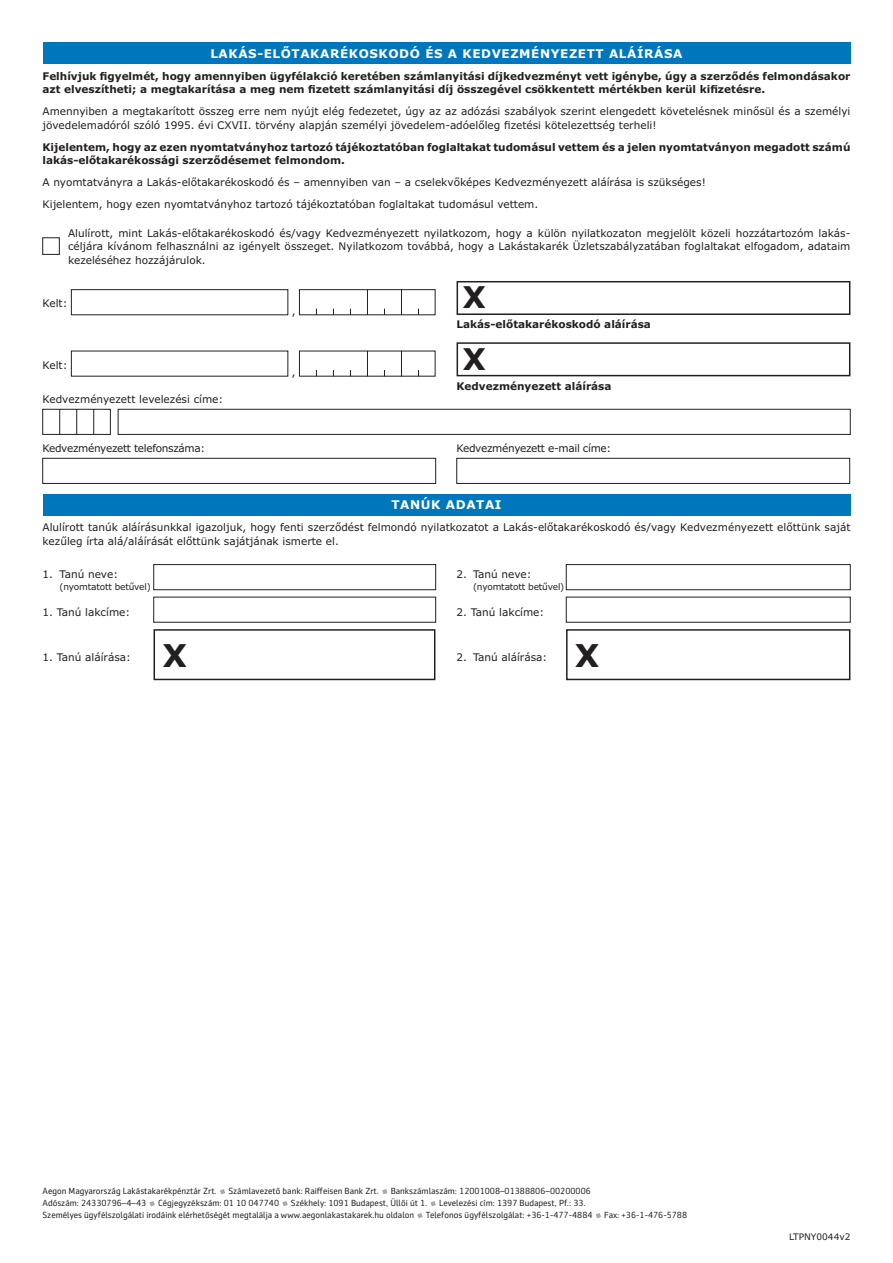
<style>
.page{position:relative;width:893px;height:1263px;background:#fff}
.page>*{position:absolute;margin:0;border:0;box-sizing:border-box;transform-origin:0 0}
.t1{font:700 31.5px "Verdana";color:#231f20}
.t2{font:700 30px "Verdana";color:#231f20}
.t3{font:700 12px "Verdana";letter-spacing:.05em;color:#fff}
.t4{font:10.5px/13.5px "Verdana";color:#231f20}
.t5{font:700 10.5px/13.5px "Verdana";color:#231f20}
.t6{font:10.5px "Verdana";letter-spacing:-.03em;color:#231f20}
.t7{font:9px "Sentico Sans DT";color:#231f20}
.t8{font:9px "Verdana";letter-spacing:-.02em;color:#231f20}
.t9{font:9px "Verdana";color:#231f20}
</style>
<div class="page">
<svg style="left:220px;top:1189px;width:5px;height:5px"></svg>
<svg style="left:382px;top:1189px;width:5px;height:5px"></svg>
<svg style="left:149px;top:1201px;width:6px;height:5px"></svg>
<svg style="left:282px;top:1201px;width:6px;height:5px"></svg>
<svg style="left:430px;top:1201px;width:6px;height:5px"></svg>
<svg style="left:417px;top:1213px;width:6px;height:5px"></svg>
<svg style="left:596px;top:1213px;width:5px;height:5px"></svg>
<div style="left:43px;top:43px;width:807px;height:21px;background:#0077bd"></div>
<div style="left:43px;top:238px;width:17px;height:17px;border:1px solid #231f20"></div>
<div style="left:71px;top:289px;width:217px;height:26px;border:1px solid #231f20"></div>
<div style="left:299px;top:289px;width:136px;height:26px;border:1px solid #231f20"></div>
<svg style="left:367px;top:289px;width:1px;height:26px"></svg>
<svg style="left:401px;top:289px;width:1px;height:26px"></svg>
<div style="left:457px;top:281px;width:393px;height:34px;border:2px solid #231f20"></div>
<svg style="left:367px;top:351px;width:1px;height:25px"></svg>
<svg style="left:401px;top:351px;width:1px;height:25px"></svg>
<div style="left:457px;top:342px;width:393px;height:34px;border:2px solid #231f20"></div>
<div style="left:43px;top:409px;width:68px;height:26px;border:1px solid #231f20"></div>
<svg style="left:59px;top:409px;width:1px;height:26px"></svg>
<svg style="left:76px;top:409px;width:1px;height:26px"></svg>
<svg style="left:93px;top:409px;width:1px;height:26px"></svg>
<div style="left:118px;top:409px;width:732px;height:26px;border:1px solid #231f20"></div>
<div style="left:43px;top:458px;width:393px;height:26px;border:1px solid #231f20"></div>
<div style="left:457px;top:458px;width:393px;height:26px;border:1px solid #231f20"></div>
<div style="left:43px;top:494px;width:807px;height:21px;background:#0077bd"></div>
<div style="left:154px;top:564px;width:282px;height:26px;border:1px solid #231f20"></div>
<div style="left:566px;top:564px;width:284px;height:26px;border:1px solid #231f20"></div>
<div style="left:154px;top:629px;width:281px;height:51px;border:2px solid #231f20"></div>
<div style="left:566px;top:629px;width:284px;height:51px;border:2px solid #231f20"></div>
<p class="t3" style="left:210px;top:49px;width:474px">LAKÁS-ELŐTAKARÉKOSKODÓ ÉS A KEDVEZMÉNYEZETT ALÁÍRÁSA</p>
<p class="t5" style="left:43px;top:70px;width:809px">Felhívjuk figyelmét, hogy amennyiben ügyfélakció keretében számlanyitási díjkedvezményt vett igénybe, úgy a szerződés felmondásakor azt elveszítheti; a megtakarítása a meg nem fizetett számlanyitási díj összegével csökkentett mértékben kerül kifizetésre.</p>
<p class="t4" style="left:43px;top:106px;width:809px">Amennyiben a megtakarított összeg erre nem nyújt elég fedezetet, úgy az az adózási szabályok szerint elengedett követelésnek minősül és a személyi jövedelemadóról szóló 1995. évi CXVII. törvény alapján személyi jövedelem-adóelőleg fizetési kötelezettség terheli!</p>
<p class="t5" style="left:43px;top:141px;width:809px">Kijelentem, hogy az ezen nyomtatványhoz tartozó tájékoztatóban foglaltakat tudomásul vettem és a jelen nyomtatványon megadott számú lakás-előtakarékossági szerződésemet felmondom.</p>
<p class="t4" style="left:43px;top:172px;width:665px;line-height:22px">A nyomtatványra a Lakás-előtakarékoskodó és – amennyiben van – a cselekvőképes Kedvezményezett aláírása is szükséges!<br>Kijelentem, hogy ezen nyomtatványhoz tartozó tájékoztatóban foglaltakat tudomásul vettem.</p>
<p class="t4" style="left:68px;top:227px;width:784px;text-align:justify">Alulírott, mint Lakás-előtakarékoskodó és/vagy Kedvezményezett nyilatkozom, hogy a külön nyilatkozaton megjelölt közeli hozzátartozóm lakás&shy;céljára kívánom felhasználni az igényelt összeget. Nyilatkozom továbbá, hogy a Lakástakarék Üzletszabályzatában foglaltakat elfogadom, adataim kezeléséhez hozzájárulok.</p>
<p class="t4" style="left:43px;top:298px;width:26px">Kelt:</p>
<p class="t4" style="left:292px;top:305px;width:5px">,</p>
<h2 class="t2" style="left:463px;top:286px;width:24px">X</h2>
<p class="t5" style="left:457px;top:319px;width:196px">Lakás-előtakarékoskodó aláírása</p>
<p class="t4" style="left:43px;top:359px;width:26px">Kelt:</p>
<p class="t4" style="left:292px;top:367px;width:5px">,</p>
<h2 class="t2" style="left:463px;top:347px;width:24px">X</h2>
<p class="t5" style="left:457px;top:380px;width:156px">Kedvezményezett aláírása</p>
<p class="t4" style="left:43px;top:394px;width:182px">Kedvezményezett levelezési címe:</p>
<p class="t6" style="left:43px;top:444px;width:164px">Kedvezményezett telefonszáma:</p>
<p class="t6" style="left:457px;top:444px;width:156px">Kedvezményezett e-mail címe:</p>
<p class="t3" style="left:391px;top:500px;width:112px">TANÚK ADATAI</p>
<p class="t4" style="left:43px;top:521px;width:809px">Alulírott tanúk aláírásunkkal igazoljuk, hogy fenti szerződést felmondó nyilatkozatot a Lakás-előtakarékoskodó és/vagy Kedvezményezett előttünk saját kezűleg írta alá/aláírását előttünk sajátjának ismerte el.</p>
<p class="t4" style="left:43px;top:568px;width:77px">1. Tanú neve:</p>
<p class="t4" style="left:457px;top:568px;width:77px">2. Tanú neve:</p>
<p class="t8" style="left:60px;top:583px;width:93px">(nyomtatott betűvel)</p>
<p class="t8" style="left:473px;top:583px;width:93px">(nyomtatott betűvel)</p>
<p class="t4" style="left:43px;top:607px;width:89px">1. Tanú lakcíme:</p>
<p class="t4" style="left:457px;top:607px;width:89px">2. Tanú lakcíme:</p>
<p class="t4" style="left:43px;top:651px;width:90px">1. Tanú aláírása:</p>
<h1 class="t1" style="left:163px;top:643px;width:26px">X</h1>
<p class="t4" style="left:457px;top:651px;width:92px">2. Tanú aláírása:</p>
<h1 class="t1" style="left:575px;top:643px;width:26px">X</h1>
<p class="t7" style="left:43px;top:1188px;width:176px">Aegon Magyarország Lakástakarékpénztár Zrt.</p>
<p class="t7" style="left:228px;top:1188px;width:152px">Számlavezető bank: Raiffeisen Bank Zrt.</p>
<p class="t7" style="left:391px;top:1188px;width:202px">Bankszámlaszám: 12001008–01388806–00200006</p>
<p class="t7" style="left:43px;top:1200px;width:105px">Adószám: 24330796–4–43</p>
<p class="t7" style="left:158px;top:1200px;width:123px">Cégjegyzékszám: 01 10 047740</p>
<p class="t7" style="left:291px;top:1200px;width:138px">Székhely: 1091 Budapest, Üllői út 1.</p>
<p class="t7" style="left:439px;top:1200px;width:148px">Levelezési cím: 1397 Budapest, Pf.: 33.</p>
<p class="t7" style="left:43px;top:1212px;width:373px">Személyes ügyfélszolgálati irodáink elérhetőségét megtalálja a www.aegonlakastakarek.hu oldalon</p>
<p class="t7" style="left:426px;top:1212px;width:168px">Telefonos ügyfélszolgálat: +36-1-477-4884</p>
<p class="t7" style="left:604px;top:1212px;width:84px">Fax: +36-1-476-5788</p>
<p class="t9" style="left:789px;top:1233px;width:63px">LTPNY0044v2</p>
</div>
